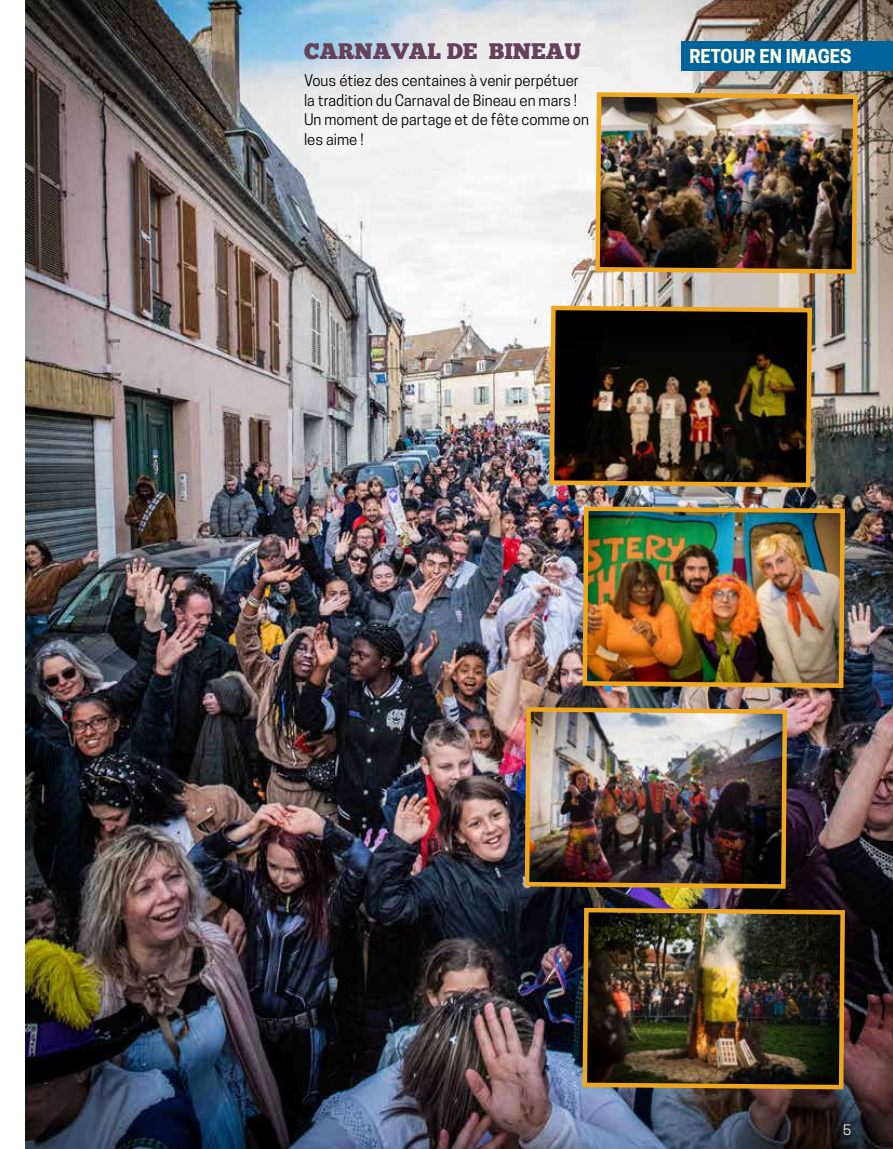
<style>
.page{position:relative;width:893px;height:1149px;background:#fff}
.page>*{position:absolute;margin:0;border:0;box-sizing:border-box;transform-origin:0 0}
.t1{font:22.5px "Chunk Five";color:#65425a}
.t2{font:700 18px "Cooper Hewitt";color:#fcfce4}
.t3{font:15px/19.5px "Cooper Hewitt";color:#000}
.t4{font:13.5px "Cooper Hewitt";color:#fcfce4}
</style>
<div class="page">
<img style="left:26px;top:0;width:867px;height:1148px">
<img style="left:580px;top:504px;width:267px;height:186px">
<img style="left:580px;top:905px;width:267px;height:186px">
<img style="left:593px;top:90px;width:267px;height:186px">
<img style="left:547px;top:303px;width:267px;height:186px">
<img style="left:522px;top:704px;width:267px;height:186px">
<div style="left:681px;top:41px;width:212px;height:30px;background:#00649c"></div>
<h1 class="t1" style="left:304px;top:38px;width:279px">CARNAVAL DE BINEAU</h1>
<p class="t3" style="left:304px;top:71px;width:286px">Vous étiez des centaines à venir perpétuer la tradition du Carnaval de Bineau en mars !<br>Un moment de partage et de fête comme on les aime !</p>
<p class="t2" style="left:689px;top:46px;width:164px">RETOUR EN IMAGES</p>
<p class="t4" style="left:843px;top:1121px;width:10px">5</p>
</div>
